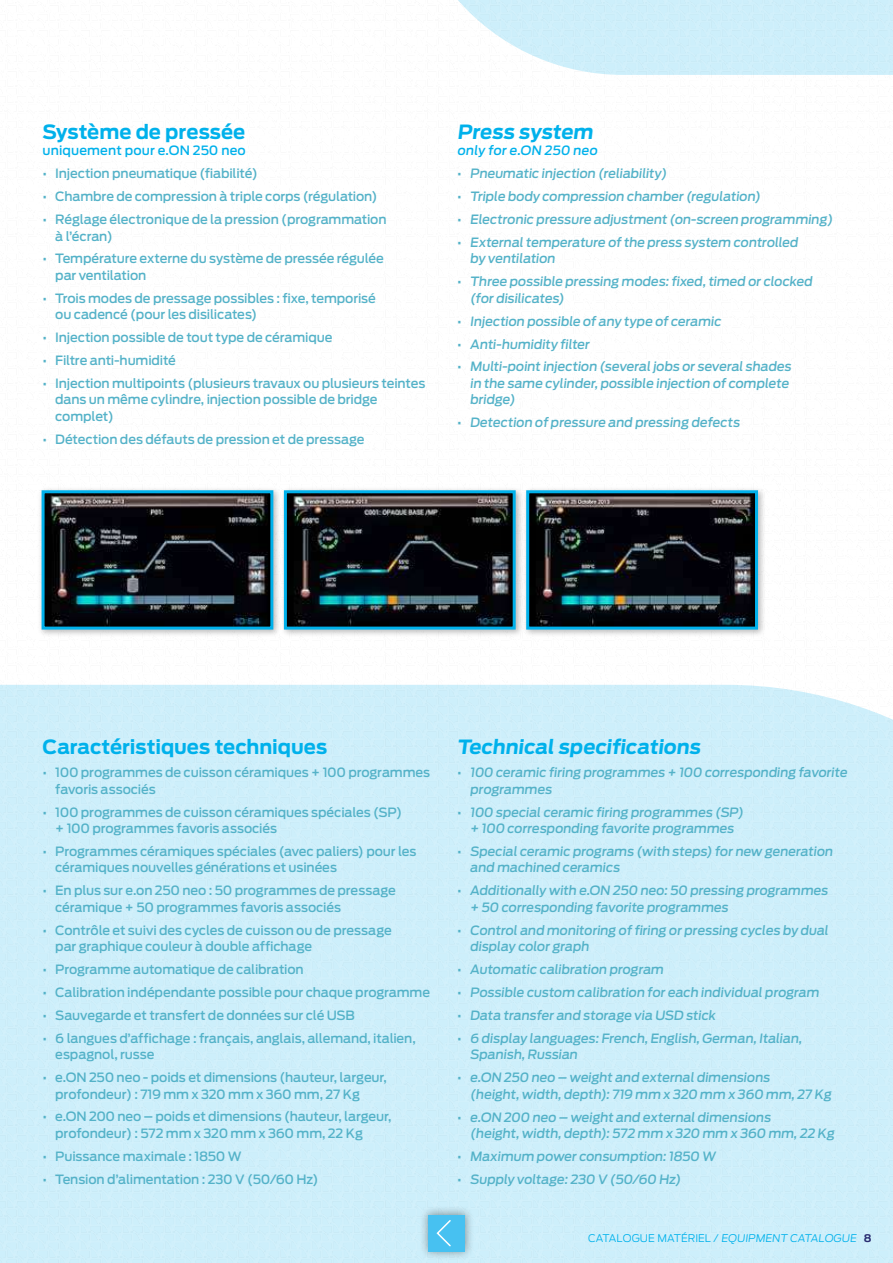
<style>
.page{position:relative;width:893px;height:1263px;background:#fff}
.page>*{position:absolute;margin:0;border:0;box-sizing:border-box;transform-origin:0 0}
.t1{font:700 19.5px "Antenna";letter-spacing:-.005em;color:#00b1eb}
.t2{font:500 12.75px/16.5px "Antenna";letter-spacing:-.01em;color:#54b2c8}
.t3{font:500 12.75px "Antenna";letter-spacing:.01em;color:#00b1eb}
.t4{font:300 10.5px "Antenna";letter-spacing:.005em;color:#00b1eb}
.s1{font-weight:700;color:#2a2d71}
</style>
<div class="page">
<div style="left:419px;top:1206px;width:55px;height:55px;background:#000;opacity:.4"></div>
<div style="left:428px;top:1215px;width:37px;height:37px;background:#47c1f1"></div>
<svg style="left:436px;top:1220px;width:15px;height:27px"></svg>
<div style="left:280px;top:486px;width:244px;height:152px;background:#000;opacity:.28"></div>
<img style="left:288px;top:494px;width:224px;height:132px">
<div style="left:284px;top:490px;width:232px;height:140px;border:3px solid #00b1eb"></div>
<div style="left:522px;top:486px;width:244px;height:152px;background:#000;opacity:.28"></div>
<img style="left:530px;top:494px;width:224px;height:132px">
<div style="left:526px;top:490px;width:232px;height:140px;border:3px solid #00b1eb"></div>
<div style="left:38px;top:486px;width:244px;height:152px;background:#000;opacity:.28"></div>
<img style="left:46px;top:494px;width:223px;height:132px">
<div style="left:42px;top:490px;width:231px;height:140px;border:3px solid #00b1eb"></div>
<h1 class="t1" style="left:43px;top:120px;width:204px">Système de pressée</h1>
<p class="t3" style="left:43px;top:143px;width:205px">uniquement pour e.ON 250 neo</p>
<p class="t2" style="left:43px;top:165px;width:217px">• Injection pneumatique (fiabilité)</p>
<p class="t2" style="left:43px;top:188px;width:337px">• Chambre de compression à triple corps (régulation)</p>
<p class="t2" style="left:55px;top:211px;width:333px;text-indent:-13px">• Réglage électronique de la pression (programmation à l’écran)</p>
<p class="t2" style="left:55px;top:251px;width:330px;text-indent:-13px">• Température externe du système de pressée régulée par ventilation</p>
<p class="t2" style="left:55px;top:290px;width:322px;text-indent:-13px">• Trois modes de pressage possibles : fixe, temporisé ou cadencé (pour les disilicates)</p>
<p class="t2" style="left:43px;top:329px;width:291px">• Injection possible de tout type de céramique</p>
<p class="t2" style="left:43px;top:352px;width:135px">• Filtre anti-humidité</p>
<p class="t2" style="left:55px;top:375px;width:372px;text-indent:-13px">• Injection multipoints (plusieurs travaux ou plusieurs teintes dans un même cylindre, injection possible de bridge complet)</p>
<p class="t2" style="left:43px;top:431px;width:324px">• Détection des défauts de pression et de pressage</p>
<h1 class="t1" style="left:457px;top:120px;width:140px">Press system</h1>
<p class="t3" style="left:457px;top:143px;width:144px">only for e.ON 250 neo</p>
<p class="t2" style="left:457px;top:165px;width:213px">• Pneumatic injection (reliability)</p>
<p class="t2" style="left:457px;top:188px;width:307px">• Triple body compression chamber (regulation)</p>
<p class="t2" style="left:457px;top:211px;width:379px">• Electronic pressure adjustment (on-screen programming)</p>
<p class="t2" style="left:470px;top:234px;width:332px;text-indent:-13px">• Externaltemperature of the press system controlled by ventilation</p>
<p class="t2" style="left:470px;top:273px;width:346px;text-indent:-13px">• Three possible pressing modes:fixed,timed or clocked (for disilicates)</p>
<p class="t2" style="left:457px;top:313px;width:267px">• Injection possible of any type of ceramic</p>
<p class="t2" style="left:457px;top:336px;width:136px">• Anti-humidity filter</p>
<p class="t2" style="left:470px;top:359px;width:325px;text-indent:-13px">• Multi-point injection (severaljobs or severalshades in the same cylinder,possible injection of complete bridge)</p>
<p class="t2" style="left:457px;top:414px;width:286px">• Detection of pressure and pressing defects</p>
<h1 class="t1" style="left:43px;top:735px;width:286px">Caractéristiques techniques</h1>
<p class="t2" style="left:55px;top:764px;width:376px;text-indent:-13px">• 100 programmes de cuisson céramiques + 100 programmes favoris associés</p>
<p class="t2" style="left:55px;top:804px;width:348px;text-indent:-13px">• 100 programmes de cuisson céramiques spéciales (SP) + 100 programmes favoris associés</p>
<p class="t2" style="left:55px;top:843px;width:363px;text-indent:-13px">• Programmes céramiques spéciales (avec paliers) pour les céramiques nouvelles générations et usinées</p>
<p class="t2" style="left:55px;top:882px;width:342px;text-indent:-13px">• En plus sur e.on 250 neo : 50 programmes de pressage céramique + 50 programmes favoris associés</p>
<p class="t2" style="left:55px;top:922px;width:338px;text-indent:-13px">• Contrôle et suivi des cycles de cuisson ou de pressage par graphique couleur à double affichage</p>
<p class="t2" style="left:43px;top:961px;width:263px">• Programme automatique de calibration</p>
<p class="t2" style="left:43px;top:984px;width:389px">• Calibration indépendante possible pour chaque programme</p>
<p class="t2" style="left:43px;top:1007px;width:314px">• Sauvegarde et transfert de données sur clé USB</p>
<p class="t2" style="left:55px;top:1030px;width:362px;text-indent:-13px">• 6 langues d’affichage : français, anglais, allemand, italien, espagnol, russe</p>
<p class="t2" style="left:55px;top:1069px;width:333px;text-indent:-13px">• e.ON 250 neo - poids et dimensions (hauteur, largeur, profondeur) : 719 mm x 320 mm x 360 mm, 27 Kg</p>
<p class="t2" style="left:55px;top:1108px;width:338px;text-indent:-13px">• e.ON 200 neo – poids et dimensions (hauteur, largeur, profondeur) : 572 mm x 320 mm x 360 mm, 22 Kg</p>
<p class="t2" style="left:43px;top:1148px;width:201px">• Puissance maximale : 1850 W</p>
<p class="t2" style="left:43px;top:1171px;width:277px">• Tension d’alimentation : 230 V (50/60 Hz)</p>
<h1 class="t1" style="left:457px;top:735px;width:247px">Technical specifications</h1>
<p class="t2" style="left:470px;top:764px;width:381px;text-indent:-13px">• 100 ceramic firing programmes + 100 corresponding favorite programmes</p>
<p class="t2" style="left:457px;top:804px;width:290px;text-align:center">• 100 specialceramic firing programmes (SP) + 100 corresponding favorite programmes</p>
<p class="t2" style="left:470px;top:843px;width:366px;text-indent:-13px">• Specialceramic programs (with steps) for new generation and machined ceramics</p>
<p class="t2" style="left:470px;top:882px;width:361px;text-indent:-13px">• Additionally with e.ON 250 neo:50 pressing programmes + 50 corresponding favorite programmes</p>
<p class="t2" style="left:470px;top:922px;width:362px;text-indent:-13px">• Controland monitoring of firing or pressing cycles by dual display color graph</p>
<p class="t2" style="left:457px;top:961px;width:210px">• Automatic calibration program</p>
<p class="t2" style="left:457px;top:984px;width:365px">• Possible custom calibration for each individualprogram</p>
<p class="t2" style="left:457px;top:1007px;width:262px">• Data transfer and storage via USD stick</p>
<p class="t2" style="left:470px;top:1030px;width:335px;text-indent:-13px">• 6 display languages:French,English,German,Italian,<br>Spanish,Russian</p>
<p class="t2" style="left:470px;top:1069px;width:365px;text-indent:-13px">• e.ON 250 neo – weight and externaldimensions (height,width,depth):719 mm x 320 mm x 360 mm,27 Kg</p>
<p class="t2" style="left:470px;top:1109px;width:368px;text-indent:-13px">• e.ON 200 neo – weight and externaldimensions (height,width,depth):572 mm x 320 mm x 360 mm,22 Kg</p>
<p class="t2" style="left:457px;top:1148px;width:262px">• Maximum power consumption:1850 W</p>
<p class="t2" style="left:457px;top:1171px;width:227px">• Supply voltage:230 V (50/60 Hz)</p>
<p class="t4" style="left:588px;top:1231px;width:285px">CATALOGUE MATÉRIEL / EQUIPMENT CATALOGUE <span class="s1">8</span></p>
</div>
